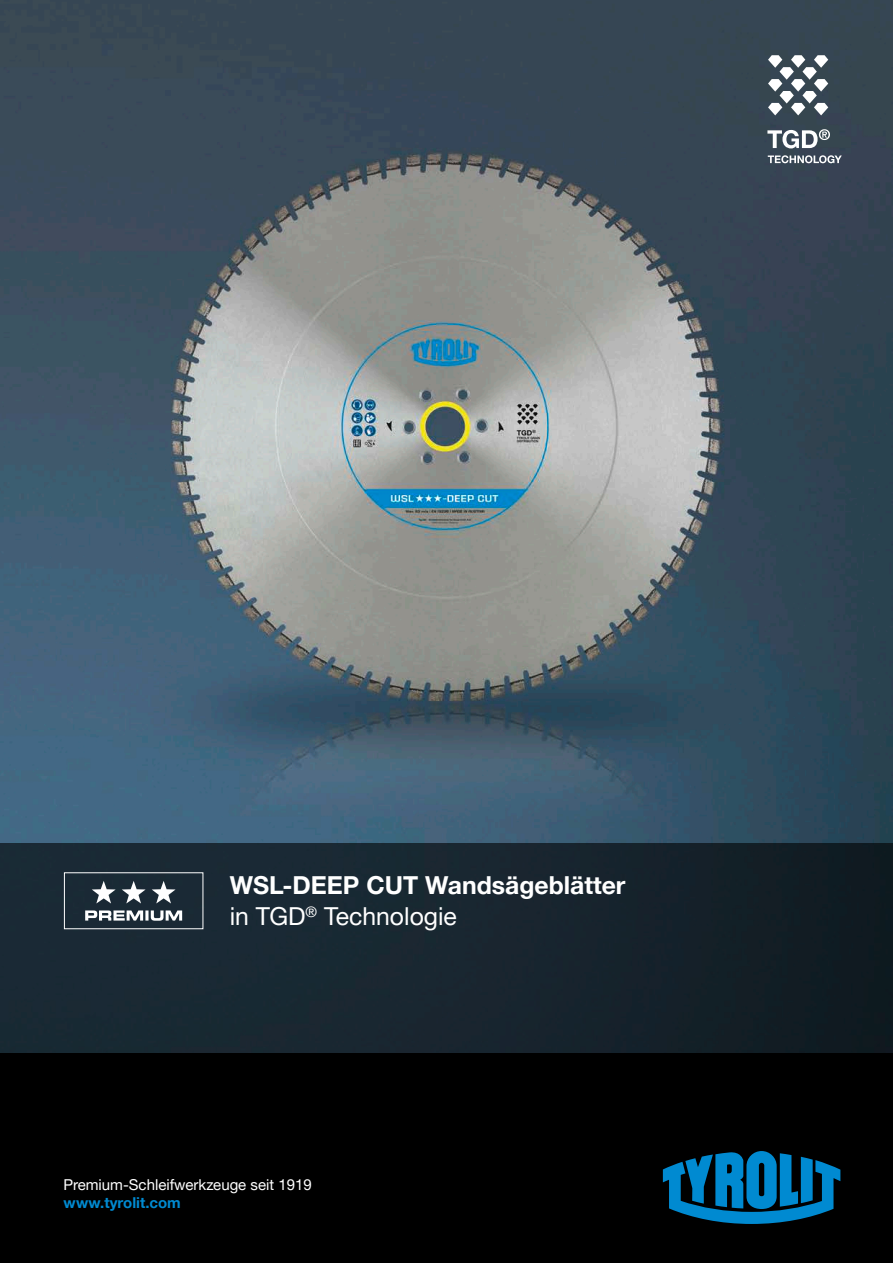
<style>
.page{position:relative;width:893px;height:1263px;background:#fff}
.page>*{position:absolute;margin:0;border:0;box-sizing:border-box;transform-origin:0 0}
.t1{font:700 24.75px/31.5px "Helvetica Neue LTW1 G";color:#fff}
.t2{font:15px "Helvetica Neue LTW1 G";color:#fff}
.t3{font:700 15px "Helvetica Neue LTW1 G";color:#008ad1}
.s1{font-weight:400}
</style>
<div class="page">
<img style="left:0;top:0;width:893px;height:843px">
<div style="left:0;top:1053px;width:893px;height:210px;background:#000"></div>
<div style="left:0;top:843px;width:893px;height:210px;background:linear-gradient(to right,#1d2e3a,#111c23)"></div>
<svg style="left:663px;top:1151px;width:177px;height:73px"></svg>
<svg style="left:85px;top:881px;width:97px;height:40px"></svg>
<svg style="left:768px;top:55px;width:60px;height:60px"></svg>
<svg style="left:768px;top:155px;width:74px;height:8px"></svg>
<svg style="left:767px;top:129px;width:63px;height:19px"></svg>
<p class="t1" style="left:230px;top:869px;width:397px">WSL-DEEP CUT Wandsägeblätter <span class="s1">in TGD</span><sup>®</sup> <span class="s1">Technologie</span></p>
<p class="t2" style="left:64px;top:1176px;width:250px">Premium-Schleifwerkzeuge seit 1919</p>
<p class="t3" style="left:64px;top:1194px;width:119px">www.tyrolit.com</p>
</div>
